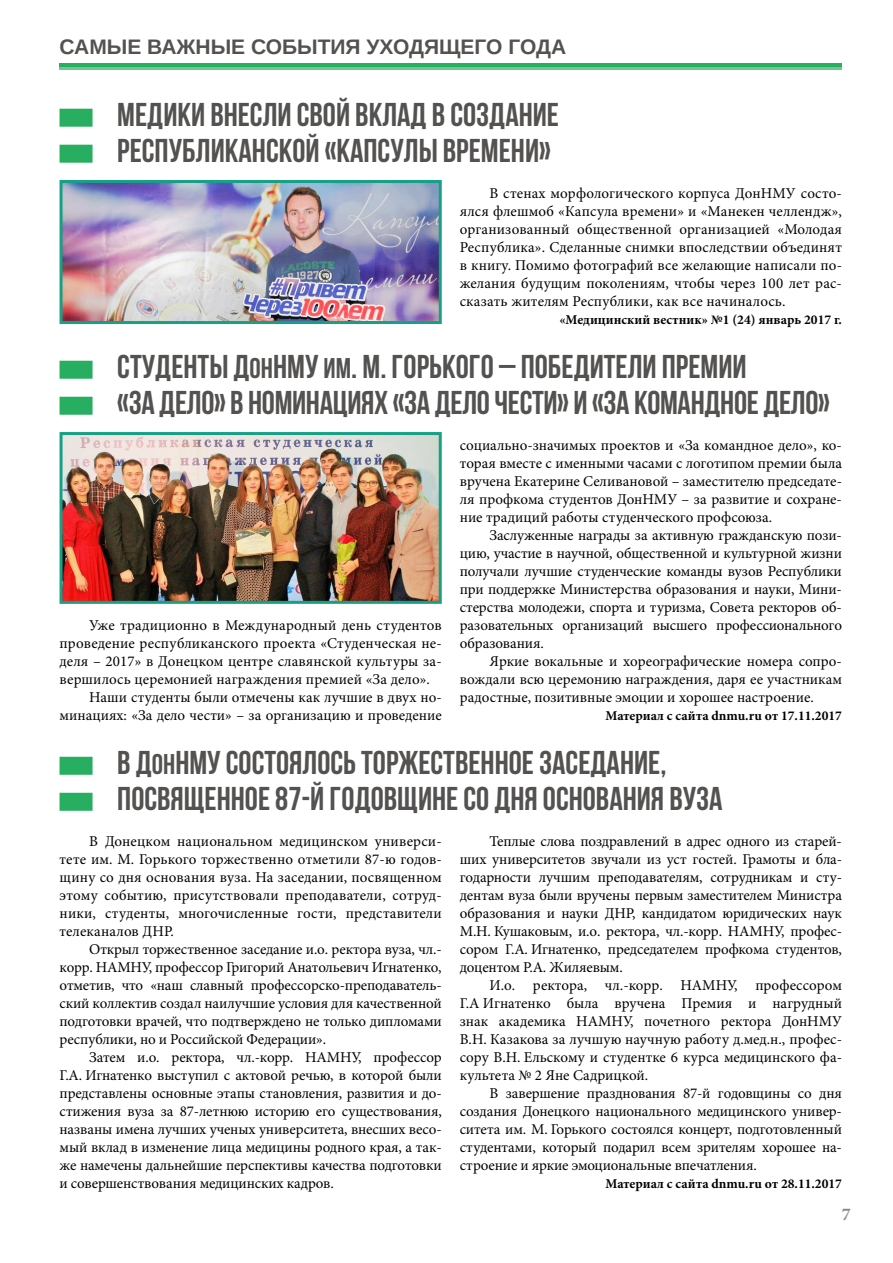
<style>
.page{position:relative;width:893px;height:1263px;background:#fff}
.page>*{position:absolute;margin:0;border:0;box-sizing:border-box;transform-origin:0 0}
.t1{font:700 33px/36px "Bebas Neue";color:#545250}
.t2{font:700 21px "Arimo";color:#545250}
.t3{font:700 18px "Minion Pro";color:#7f8c8d}
.t4{font:15px/18px "Minion Pro";color:#000;text-align:justify}
.t5{font:700 13.5px "Minion Pro";color:#000}
.s1{font-size:28.5px}
</style>
<div class="page">
<div style="left:60px;top:63px;width:782px;height:5px;background:#27ae60"></div>
<hr style="left:60px;top:68px;width:782px;height:2px;background:#6cc893">
<div style="left:60px;top:109px;width:33px;height:18px;background:#27ae60"></div>
<div style="left:60px;top:145px;width:33px;height:18px;background:#27ae60"></div>
<div style="left:60px;top:361px;width:33px;height:18px;background:#27ae60"></div>
<div style="left:60px;top:397px;width:33px;height:18px;background:#27ae60"></div>
<div style="left:60px;top:757px;width:33px;height:18px;background:#27ae60"></div>
<div style="left:60px;top:793px;width:33px;height:18px;background:#27ae60"></div>
<img style="left:64px;top:184px;width:374px;height:136px">
<div style="left:60px;top:180px;width:382px;height:144px;border:3px solid #16a085"></div>
<img style="left:64px;top:436px;width:374px;height:164px">
<div style="left:60px;top:432px;width:382px;height:172px;border:3px solid #16a085"></div>
<h2 class="t2" style="left:60px;top:32px;width:508px">САМЫЕ ВАЖНЫЕ СОБЫТИЯ УХОДЯЩЕГО ГОДА</h2>
<h1 class="t1" style="left:117px;top:96px;width:443px">МЕДИКИ ВНЕСЛИ СВОЙ ВКЛАД В СОЗДАНИЕ<br>РЕСПУБЛИКАНСКОЙ «КАПСУЛЫ ВРЕМЕНИ»</h1>
<p class="t4" style="left:460px;top:184px;width:384px;text-indent:30px">В стенах морфологического корпуса ДонНМУ состо&shy;ялся флешмоб «Капсула времени» и «Манекен челлендж», организованный общественной организацией «Молодая Республика». Сделанные снимки впоследствии объединят в книгу. Помимо фотографий все желающие написали по&shy;желания будущим поколениям, чтобы через 100 лет рас&shy;сказать жителям Республики, как все начиналось.</p>
<p class="t5" style="left:559px;top:310px;width:284px">«Медицинский вестник» №1 (24) январь 2017 г.</p>
<h1 class="t1" style="left:117px;top:348px;width:714px">СТУДЕНТЫ Д<span class="s1">ОН</span>НМУ <span class="s1">ИМ</span>. М. ГОРЬКОГО – ПОБЕДИТЕЛИ ПРЕМИИ<br>«ЗА ДЕЛО» В НОМИНАЦИЯХ «ЗА ДЕЛО ЧЕСТИ» И «ЗА КОМАНДНОЕ ДЕЛО»</h1>
<p class="t4" style="left:89px;top:616px;width:354px">Уже традиционно в Международный день студентов</p>
<p class="t4" style="left:60px;top:634px;width:384px">проведение республиканского проекта «Студенческая не-</p>
<p class="t4" style="left:60px;top:652px;width:384px">деля – 2017» в Донецком центре славянской культуры за-</p>
<p class="t4" style="left:60px;top:670px;width:372px">вершилось церемонией награждения премией «За дело».</p>
<p class="t4" style="left:89px;top:688px;width:354px">Наши студенты были отмечены как лучшие в двух но-</p>
<p class="t4" style="left:60px;top:706px;width:384px">минациях: «За дело чести» – за организацию и проведение</p>
<p class="t4" style="left:460px;top:436px;width:384px">социально-значимых проектов и «За командное дело», ко&shy;торая вместе с именными часами с логотипом премии была вручена Екатерине Селивановой – заместителю председате&shy;ля профкома студентов ДонНМУ – за развитие и сохране&shy;ние традиций работы студенческого профсоюза.</p>
<p class="t4" style="left:460px;top:526px;width:384px;text-indent:30px">Заслуженные награды за активную гражданскую пози&shy;цию, участие в научной, общественной и культурной жизни получали лучшие студенческие команды вузов Республики при поддержке Министерства образования и науки, Мини&shy;стерства молодежи, спорта и туризма, Совета ректоров об&shy;разовательных организаций высшего профессионального образования.</p>
<p class="t4" style="left:460px;top:652px;width:384px;text-indent:30px">Яркие вокальные и хореографические номера сопро&shy;вождали всю церемонию награждения, даря ее участникам радостные, позитивные эмоции и хорошее настроение.</p>
<p class="t5" style="left:605px;top:706px;width:238px">Материал с сайта dnmu.ru от 17.11.2017</p>
<h1 class="t1" style="left:117px;top:744px;width:607px">В Д<span class="s1">ОН</span>НМУ СОСТОЯЛОСЬ ТОРЖЕСТВЕННОЕ ЗАСЕДАНИЕ,<br>ПОСВЯЩЕННОЕ 87-Й ГОДОВЩИНЕ СО ДНЯ ОСНОВАНИЯ ВУЗА</h1>
<p class="t4" style="left:60px;top:832px;width:384px;text-indent:30px">В Донецком национальном медицинском универси&shy;тете им. М. Горького торжественно отметили 87-ю годов&shy;щину со дня основания вуза. На заседании, посвященном этому событию, присутствовали преподаватели, сотруд&shy;ники, студенты, многочисленные гости, представители телеканалов ДНР.</p>
<p class="t4" style="left:60px;top:940px;width:384px;text-indent:30px">Открыл торжественное заседание и.о. ректора вуза, чл.- корр. НАМНУ, профессор Григорий Анатольевич Игнатенко, отметив, что «наш славный профессорско-преподаватель&shy;ский коллектив создал наилучшие условия для качественной подготовки врачей, что подтверждено не только дипломами республики, но и Российской Федерации».</p>
<p class="t4" style="left:60px;top:1048px;width:384px;text-indent:30px">Затем и.о. ректора, чл.-корр. НАМНУ, профессор Г.А. Игнатенко выступил с актовой речью, в которой были представлены основные этапы становления, развития и до&shy;стижения вуза за 87-летнюю историю его существования, названы имена лучших ученых университета, внесших весо&shy;мый вклад в изменение лица медицины родного края, а так&shy;же намечены дальнейшие перспективы качества подготовки и совершенствования медицинских кадров.</p>
<p class="t4" style="left:460px;top:832px;width:384px;text-indent:30px">Теплые слова поздравлений в адрес одного из старей&shy;ших университетов звучали из уст гостей. Грамоты и бла&shy;годарности лучшим преподавателям, сотрудникам и сту&shy;дентам вуза были вручены первым заместителем Министра образования и науки ДНР, кандидатом юридических наук М.Н. Кушаковым, и.о. ректора, чл.-корр. НАМНУ, профес&shy;сором Г.А. Игнатенко, председателем профкома студентов, доцентом Р.А. Жиляевым.</p>
<p class="t4" style="left:460px;top:976px;width:384px;text-indent:30px">И.о. ректора, чл.-корр. НАМНУ, профессором Г.А Игнатенко была вручена Премия и нагрудный знак академика НАМНУ, почетного ректора ДонНМУ В.Н. Казакова за лучшую научную работу д.мед.н., профес&shy;сору В.Н. Ельскому и студентке 6 курса медицинского фа&shy;культета № 2 Яне Садрицкой.</p>
<p class="t4" style="left:460px;top:1084px;width:384px;text-indent:30px">В завершение празднования 87-й годовщины со дня создания Донецкого национального медицинского универ&shy;ситета им. М. Горького состоялся концерт, подготовленный студентами, который подарил всем зрителям хорошее на&shy;строение и яркие эмоциональные впечатления.</p>
<p class="t5" style="left:605px;top:1174px;width:238px">Материал с сайта dnmu.ru от 28.11.2017</p>
<p class="t3" style="left:842px;top:1202px;width:10px">7</p>
</div>
